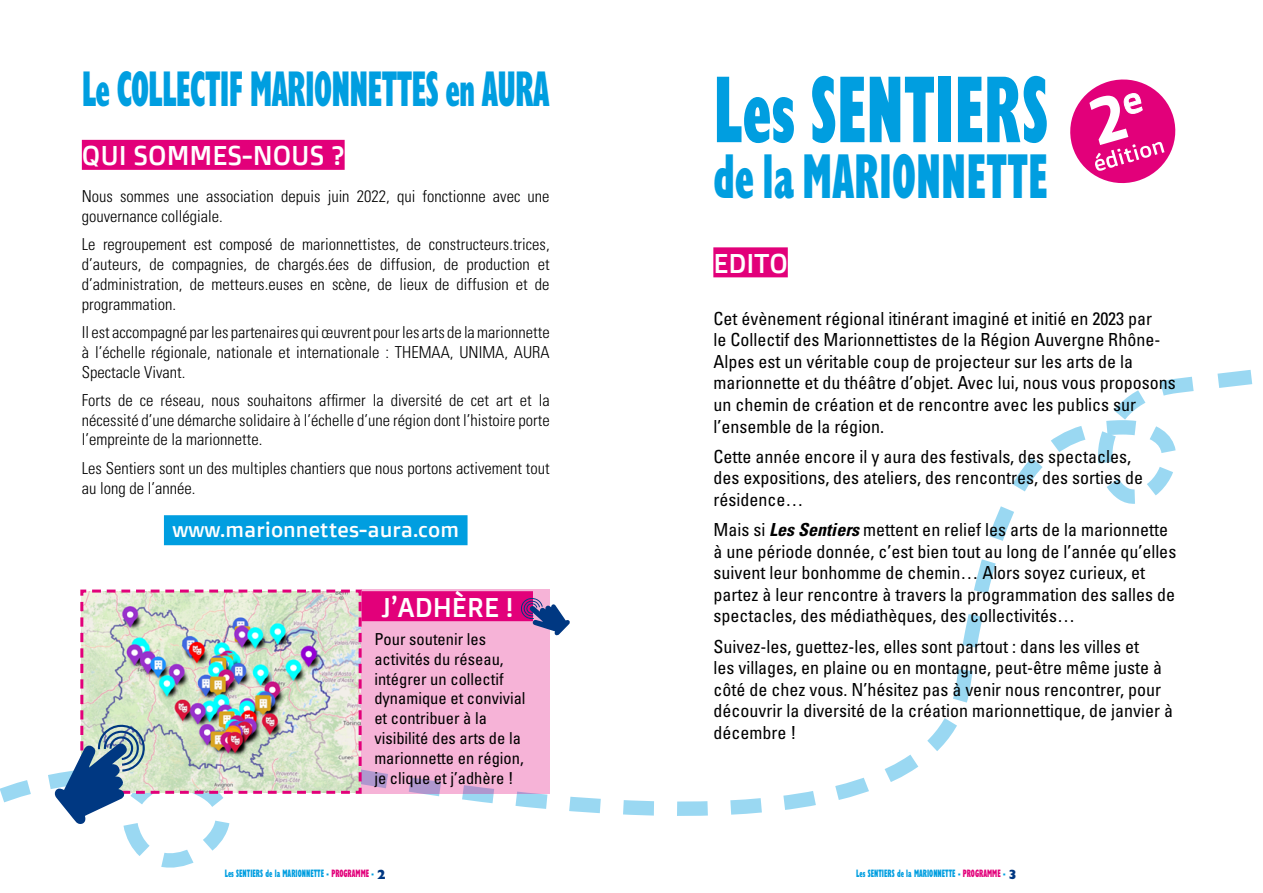
<style>
.page{position:relative;width:1263px;height:893px;background:#fff}
.page>*{position:absolute;margin:0;border:0;box-sizing:border-box;transform-origin:0 0}
.t1{font:800 condensed 97.95px "Gill Sans Nova";color:#009ee0;scale:.65 1}
.t2{font:800 condensed 65.25px "Gill Sans Nova";color:#009ee0;scale:.65 1}
.t3{font:800 condensed 51.6px "Gill Sans Nova";letter-spacing:-.025em;color:#009ee0;scale:.62 1}
.t4{font:27px "Doppio One";color:#fff}
.t5{font:21px "Doppio One";color:#fff}
.t6{font:condensed 18px/21.6px "Univers LT Std";color:#000}
.t7{font:300 condensed 16.5px/19.8px "Univers LT Std";color:#000;text-align:justify}
.t8{font:condensed 16.5px/19.8px "Univers LT Std";color:#000}
.t9{font:800 condensed 11.1px "Gill Sans Nova";color:#009ee0;scale:.65 1}
.s1{font-weight:700;font-style:italic}
.s2{color:#e2007a}
.s3{font-stretch:normal;font-size:13.5px;color:#003882}
</style>
<div class="page">
<div style="left:82px;top:140px;width:263px;height:30px;background:#e2007a"></div>
<svg style="left:163px;top:370px;width:1090px;height:446px"></svg>
<svg style="left:80px;top:588px;width:283px;height:207px"></svg>
<img style="left:0;top:602px;width:353px;height:266px">
<svg style="left:1070px;top:79px;width:106px;height:105px"></svg>
<div style="left:362px;top:590px;width:188px;height:204px;background:#f6b3d7"></div>
<div style="left:362px;top:591px;width:171px;height:30px;background:#e2007a"></div>
<svg style="left:521px;top:598px;width:49px;height:37px"></svg>
<div style="left:713px;top:247px;width:75px;height:30px;background:#e2007a"></div>
<div style="left:164px;top:515px;width:303px;height:30px;background:#009ee0"></div>
<h3 class="t3" style="left:82px;top:52px;width:756px">Le COLLECTIF MARIONNETTES en AURA</h3>
<h3 class="t4" style="left:82px;top:138px;width:264px">QUI SOMMES-NOUS ?</h3>
<p class="t7" style="left:82px;top:186px;width:469px">Nous sommes une association depuis juin 2022, qui fonctionne avec une gouvernance collégiale.</p>
<p class="t7" style="left:82px;top:235px;width:469px">Le regroupement est composé de marionnettistes, de constructeurs.trices, d’auteurs, de compagnies, de chargés.ées de diffusion, de production et d’administration, de metteurs.euses en scène, de lieux de diffusion et de programmation.</p>
<p class="t7" style="left:82px;top:322px;width:469px">Il est accompagné par les partenaires qui œuvrent pour les arts de la marionnette à l’échelle régionale, nationale et internationale : THEMAA, UNIMA, AURA Spectacle Vivant.</p>
<p class="t7" style="left:82px;top:390px;width:469px">Forts de ce réseau, nous souhaitons affirmer la diversité de cet art et la nécessité d’une démarche solidaire à l’échelle d’une région dont l’histoire porte l’empreinte de la marionnette.</p>
<p class="t7" style="left:82px;top:458px;width:469px">Les Sentiers sont un des multiples chantiers que nous portons activement tout au long de l’année.</p>
<p class="t5" style="left:172px;top:516px;width:288px">www.marionnettes-aura.com</p>
<h3 class="t4" style="left:382px;top:590px;width:132px">J’ADHÈRE !</h3>
<p class="t8" style="left:374px;top:629px;width:153px">Pour soutenir les activités du réseau, intégrer un collectif dynamique et convivial et contribuer à la visibilité des arts de la marionnette en région, je clique et j’adhère !</p>
<h1 class="t1" style="left:713px;top:40px;width:517px">Les SENTIERS</h1>
<h2 class="t2" style="left:713px;top:130px;width:517px">de la MARIONNETTE</h2>
<h3 class="t4" style="left:713px;top:246px;width:76px">EDITO</h3>
<p class="t6" style="left:713px;top:307px;width:464px">Cet évènement régional itinérant imaginé et initié en 2023 par<br>le Collectif des Marionnettistes de la Région Auvergne Rhône-Alpes est un véritable coup de projecteur sur les arts de la marionnette et du théâtre d’objet. Avec lui, nous vous proposons un chemin de création et de rencontre avec les publics sur l’ensemble de la région.</p>
<p class="t6" style="left:713px;top:445px;width:431px">Cette année encore il y aura des festivals, des spectacles, des expositions, des ateliers, des rencontres, des sorties de résidence…</p>
<p class="t6" style="left:713px;top:519px;width:464px">Mais si <span class="s1">Les Sentiers</span> mettent en relief les arts de la marionnette à une période donnée, c’est bien tout au long de l’année qu’elles suivent leur bonhomme de chemin… Alors soyez curieux, et partez à leur rencontre à travers la programmation des salles de spectacles, des médiathèques, des collectivités…</p>
<p class="t6" style="left:713px;top:635px;width:461px">Suivez-les, guettez-les, elles sont partout : dans les villes et<br>les villages, en plaine ou en montagne, peut-être même juste à côté de chez vous. N’hésitez pas à venir nous rencontrer, pour découvrir la diversité de la création marionnettique, de janvier à décembre !</p>
<p class="t9" style="left:225px;top:866px;width:249px">Les SENTIERS de la MARIONNETTE - <span class="s2">PROGRAMME</span> - <span class="s3">2</span></p>
<p class="t9" style="left:856px;top:866px;width:249px">Les SENTIERS de la MARIONNETTE - <span class="s2">PROGRAMME</span> - <span class="s3">3</span></p>
</div>
